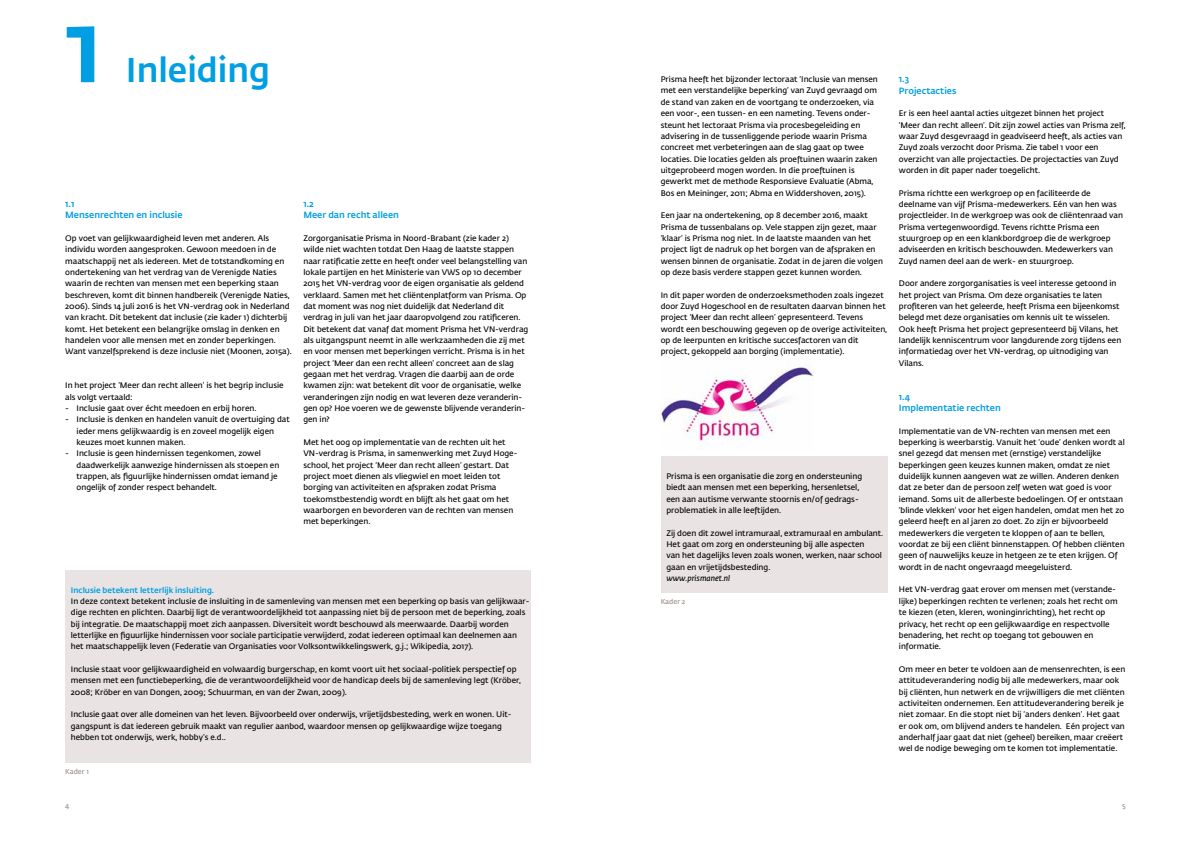
<style>
.page{position:relative;width:1191px;height:842px;background:#fff}
.page>*{position:absolute;margin:0;border:0;box-sizing:border-box;transform-origin:0 0}
.t1{font:500 100px "Fedra Sans Std";color:#009fe3}
.t2{font:500 34px "Fedra Sans Std";color:#009fe3}
.t3{font:500 9px/11.3px "Fedra Sans Std";color:#009fe3}
.t4{font:600 8px/11.3px "Fedra Sans Std";color:#000}
.t5{font:500 8px "Fedra Sans Std";color:#009fe3}
.t6{font:italic 600 8px "Fedra Sans Std";color:#000}
.t7{font:600 7px "Fedra Sans Std";color:#9f8c86}
</style>
<div class="page">
<div style="left:65px;top:570px;width:465px;height:193px;background:#e9e4e3"></div>
<div style="left:660px;top:456px;width:227px;height:136px;background:#e9e4e3"></div>
<img style="left:660px;top:365px;width:154px;height:85px">
<h1 class="t1" style="left:65px;top:-15px;width:38px">1</h1>
<h2 class="t2" style="left:126px;top:49px;width:146px">Inleiding</h2>
<p class="t3" style="left:65px;top:198px;width:119px">1.1<br>Mensenrechten en inclusie</p>
<p class="t4" style="left:65px;top:233px;width:228px">Op voet van gelijkwaardigheid leven met anderen. Als individu worden aangesproken. Gewoon meedoen in de maatschappij net als iedereen. Met de totstandkoming en ondertekening van het verdrag van de Verenigde Naties waarin de rechten van mensen met een beperking staan beschreven, komt dit binnen handbereik (Verenigde Naties, 2006). Sinds 14 juli 2016 is het VN-verdrag ook in Nederland van kracht. Dit betekent dat inclusie (zie kader 1) dichterbij komt. Het betekent een belangrijke omslag in denken en handelen voor alle mensen met en zonder beperkingen.<br>Want vanzelfsprekend is deze inclusie niet (Moonen, 2015a).</p>
<p class="t4" style="left:65px;top:380px;width:220px">In het project ‘Meer dan recht alleen’ is het begrip inclusie als volgt vertaald:</p>
<p class="t4" style="left:65px;top:403px;width:193px">- Inclusie gaat over écht meedoen en erbij horen.</p>
<p class="t4" style="left:77px;top:414px;width:215px;text-indent:-11px">- Inclusie is denken en handelen vanuit de overtuiging dat ieder mens gelijkwaardig is en zoveel mogelijk eigen keuzes moet kunnen maken.</p>
<p class="t4" style="left:77px;top:448px;width:204px;text-indent:-11px">- Inclusie is geen hindernissen tegenkomen, zowel daadwerkelijk aanwezige hindernissen als stoepen en trappen, als figuurlijke hindernissen omdat iemand je ongelijk of zonder respect behandelt.</p>
<p class="t3" style="left:303px;top:198px;width:97px">1.2<br>Meer dan recht alleen</p>
<p class="t4" style="left:303px;top:233px;width:226px">Zorgorganisatie Prisma in Noord-Brabant (zie kader 2) wilde niet wachten totdat Den Haag de laatste stappen naar ratificatie zette en heeft onder veel belangstelling van lokale partijen en het Ministerie van VWS op 10 december 2015 het VN-verdrag voor de eigen organisatie als geldend verklaard. Samen met het cliëntenplatform van Prisma. Op dat moment was nog niet duidelijk dat Nederland dit verdrag in juli van het jaar daaropvolgend zou ratificeren.<br>Dit betekent dat vanaf dat moment Prisma het VN-verdrag als uitgangspunt neemt in alle werkzaamheden die zij met en voor mensen met beperkingen verricht. Prisma is in het project ‘Meer dan een recht alleen’ concreet aan de slag gegaan met het verdrag. Vragen die daarbij aan de orde kwamen zijn: wat betekent dit voor de organisatie, welke veranderingen zijn nodig en wat leveren deze veranderin&shy;gen op? Hoe voeren we de gewenste blijvende veranderin&shy;gen in?</p>
<p class="t4" style="left:303px;top:437px;width:216px">Met het oog op implementatie van de rechten uit het VN-verdrag is Prisma, in samenwerking met Zuyd Hoge&shy;school, het project ‘Meer dan recht alleen’ gestart. Dat project moet dienen als vliegwiel en moet leiden tot borging van activiteiten en afspraken zodat Prisma toekomstbestendig wordt en blijft als het gaat om het waarborgen en bevorderen van de rechten van mensen met beperkingen.</p>
<p class="t5" style="left:71px;top:585px;width:145px">Inclusie betekent letterlijk insluiting.</p>
<p class="t4" style="left:71px;top:595px;width:460px">In deze context betekent inclusie de insluiting in de samenleving van mensen met een beperking op basis van gelijkwaar&shy;dige rechten en plichten. Daarbij ligt de verantwoordelijkheid tot aanpassing niet bij de persoon met de beperking, zoals bij integratie. De maatschappij moet zich aanpassen. Diversiteit wordt beschouwd als meerwaarde. Daarbij worden letterlijke en figuurlijke hindernissen voor sociale participatie verwijderd, zodat iedereen optimaal kan deelnemen aan het maatschappelijk leven (Federatie van Organisaties voor Volksontwikkelingswerk, g.j.; Wikipedia, 2017).</p>
<p class="t4" style="left:71px;top:663px;width:452px">Inclusie staat voor gelijkwaardigheid en volwaardig burgerschap, en komt voort uit het sociaal-politiek perspectief op mensen met een functiebeperking, die de verantwoordelijkheid voor de handicap deels bij de samenleving legt (Kröber,<br>2008; Kröber en van Dongen, 2009; Schuurman, en van der Zwan, 2009).</p>
<p class="t4" style="left:71px;top:709px;width:442px">Inclusie gaat over alle domeinen van het leven. Bijvoorbeeld over onderwijs, vrijetijdsbesteding, werk en wonen. Uit&shy;gangspunt is dat iedereen gebruik maakt van regulier aanbod, waardoor mensen op gelijkwaardige wijze toegang hebben tot onderwijs, werk, hobby’s e.d..</p>
<p class="t7" style="left:65px;top:767px;width:25px">Kader 1</p>
<p class="t4" style="left:660px;top:74px;width:219px">Prisma heeft het bijzonder lectoraat ‘Inclusie van mensen met een verstandelijke beperking’ van Zuyd gevraagd om de stand van zaken en de voortgang te onderzoeken, via een voor-, een tussen- en een nameting. Tevens onder&shy;steunt het lectoraat Prisma via procesbegeleiding en advisering in de tussenliggende periode waarin Prisma concreet met verbeteringen aan de slag gaat op twee locaties. Die locaties gelden als proeftuinen waarin zaken uitgeprobeerd mogen worden. In die proeftuinen is gewerkt met de methode Responsieve Evaluatie (Abma, Bos en Meininger, 2011; Abma en Widdershoven, 2015).</p>
<p class="t4" style="left:660px;top:210px;width:224px">Een jaar na ondertekening, op 8 december 2016, maakt Prisma de tussenbalans op. Vele stappen zijn gezet, maar ‘klaar’ is Prisma nog niet. In de laatste maanden van het project ligt de nadruk op het borgen van de afspraken en wensen binnen de organisatie. Zodat in de jaren die volgen op deze basis verdere stappen gezet kunnen worden.</p>
<p class="t4" style="left:660px;top:289px;width:228px">In dit paper worden de onderzoeksmethoden zoals ingezet door Zuyd Hogeschool en de resultaten daarvan binnen het project ‘Meer dan recht alleen’ gepresenteerd. Tevens wordt een beschouwing gegeven op de overige activiteiten, op de leerpunten en kritische succesfactoren van dit project, gekoppeld aan borging (implementatie).</p>
<p class="t4" style="left:666px;top:471px;width:197px">Prisma is een organisatie die zorg en ondersteuning biedt aan mensen met een beperking, hersenletsel, een aan autisme verwante stoornis en/of gedrags&shy;problematiek in alle leeftijden.</p>
<p class="t4" style="left:666px;top:527px;width:218px">Zij doen dit zowel intramuraal, extramuraal en ambulant.<br>Het gaat om zorg en ondersteuning bij alle aspecten<br>van het dagelijks leven zoals wonen, werken, naar school gaan en vrijetijdsbesteding.</p>
<p class="t6" style="left:666px;top:573px;width:65px">www.prismanet.nl</p>
<p class="t7" style="left:660px;top:597px;width:26px">Kader 2</p>
<p class="t3" style="left:899px;top:73px;width:59px">1.3<br>Projectacties</p>
<p class="t4" style="left:899px;top:108px;width:228px">Er is een heel aantal acties uitgezet binnen het project ‘Meer dan recht alleen’. Dit zijn zowel acties van Prisma zelf, waar Zuyd desgevraagd in geadviseerd heeft, als acties van Zuyd zoals verzocht door Prisma. Zie tabel 1 voor een overzicht van alle projectacties. De projectacties van Zuyd worden in dit paper nader toegelicht.</p>
<p class="t4" style="left:899px;top:187px;width:226px">Prisma richtte een werkgroep op en faciliteerde de deelname van vijf Prisma-medewerkers. Eén van hen was projectleider. In de werkgroep was ook de cliëntenraad van Prisma vertegenwoordigd. Tevens richtte Prisma een stuurgroep op en een klankbordgroep die de werkgroep adviseerden en kritisch beschouwden. Medewerkers van Zuyd namen deel aan de werk- en stuurgroep.</p>
<p class="t4" style="left:899px;top:278px;width:224px">Door andere zorgorganisaties is veel interesse getoond in het project van Prisma. Om deze organisaties te laten profiteren van het geleerde, heeft Prisma een bijeenkomst belegd met deze organisaties om kennis uit te wisselen.<br>Ook heeft Prisma het project gepresenteerd bij Vilans, het landelijk kenniscentrum voor langdurende zorg tijdens een informatiedag over het VN-verdrag, op uitnodiging van Vilans.</p>
<p class="t3" style="left:899px;top:391px;width:103px">1.4<br>Implementatie rechten</p>
<p class="t4" style="left:899px;top:425px;width:227px">Implementatie van de VN-rechten van mensen met een beperking is weerbarstig. Vanuit het ‘oude’ denken wordt al snel gezegd dat mensen met (ernstige) verstandelijke beperkingen geen keuzes kunnen maken, omdat ze niet duidelijk kunnen aangeven wat ze willen. Anderen denken dat ze beter dan de persoon zelf weten wat goed is voor iemand. Soms uit de allerbeste bedoelingen. Of er ontstaan ‘blinde vlekken’ voor het eigen handelen, omdat men het zo geleerd heeft en al jaren zo doet. Zo zijn er bijvoorbeeld medewerkers die vergeten te kloppen of aan te bellen, voordat ze bij een cliënt binnenstappen. Of hebben cliënten geen of nauwelijks keuze in hetgeen ze te eten krijgen. Of wordt in de nacht ongevraagd meegeluisterd.</p>
<p class="t4" style="left:899px;top:584px;width:220px">Het VN-verdrag gaat erover om mensen met (verstande&shy;lijke) beperkingen rechten te verlenen; zoals het recht om te kiezen (eten, kleren, woninginrichting), het recht op privacy, het recht op een gelijkwaardige en respectvolle benadering, het recht op toegang tot gebouwen en informatie.</p>
<p class="t4" style="left:899px;top:663px;width:228px">Om meer en beter te voldoen aan de mensenrechten, is een attitudeverandering nodig bij alle medewerkers, maar ook bij cliënten, hun netwerk en de vrijwilligers die met cliënten activiteiten ondernemen. Een attitudeverandering bereik je niet zomaar. En die stopt niet bij ‘anders denken’. Het gaat er ook om, om blijvend anders te handelen. Eén project van anderhalf jaar gaat dat niet (geheel) bereiken, maar creëert wel de nodige beweging om te komen tot implementatie.</p>
<p class="t7" style="left:65px;top:801px;width:6px">4</p>
<p class="t7" style="left:1122px;top:801px;width:5px">5</p>
</div>
